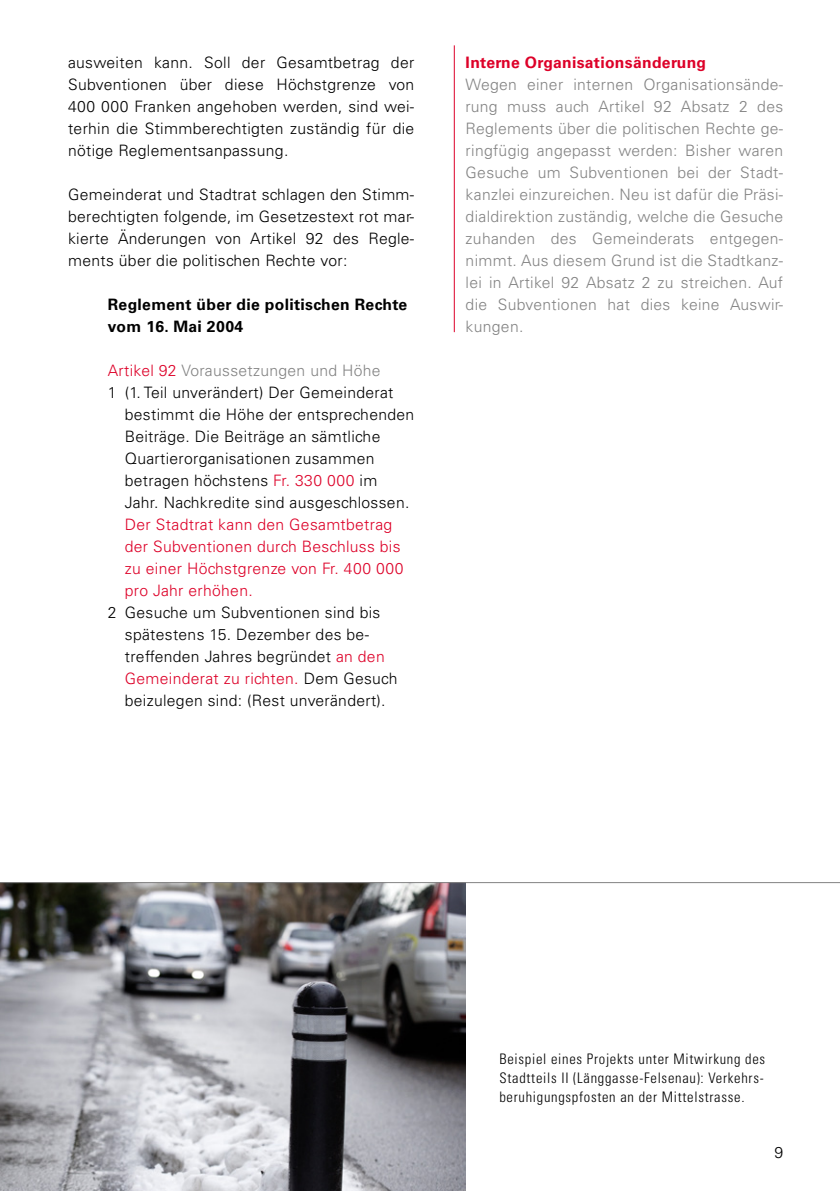
<style>
.page{position:relative;width:840px;height:1191px;background:#fff}
.page>*{position:absolute;margin:0;border:0;box-sizing:border-box;transform-origin:0 0}
.t1{font:300 15.6px/22px "Univers LT Std";letter-spacing:.02em;color:#000;text-align:justify}
.t2{font:300 15.6px/22px "Univers LT Std";letter-spacing:.02em;color:#838383;text-align:justify}
.t3{font:300 15.6px/22px "Univers LT Std";letter-spacing:.02em;color:#dd0028}
.t4{font:700 15.6px/22px "Univers LT Std";letter-spacing:.02em;color:#000}
.t5{font:700 15.6px "Univers LT Std";letter-spacing:.02em;color:#dd0028}
.t6{font:300 condensed 14.4px/19px "Univers LT Std";letter-spacing:.05em;color:#000;text-align:justify}
.s1{color:#dd0028}
</style>
<div class="page">
<hr style="left:453px;top:45px;width:1px;height:287px;background:#dd0028">
<img style="left:0;top:883px;width:465px;height:308px">
<hr style="left:0;top:882px;width:839px;height:1px;background:#838383">
<p class="t1" style="left:68px;top:52px;width:347px">ausweiten kann. Soll der Gesamtbetrag der Subventionen über diese Höchstgrenze von 400 000 Franken angehoben werden, sind wei&shy;terhin die Stimmberechtigten zuständig für die nötige Reglementsanpassung.</p>
<p class="t1" style="left:68px;top:184px;width:347px">Gemeinderat und Stadtrat schlagen den Stimm&shy;berechtigten folgende, im Gesetzestext rot mar&shy;kierte Änderungen von Artikel 92 des Regle&shy;ments über die politischen Rechte vor:</p>
<p class="t4" style="left:108px;top:294px;width:301px">Reglement über die politischen Rechte vom 16. Mai 2004</p>
<p class="t2" style="left:108px;top:360px;width:274px"><span class="s1">Artikel 92</span> Voraussetzungen und Höhe</p>
<p class="t1" style="left:108px;top:382px;width:287px">1 (1. Teil unverändert) Der Gemeinderat</p>
<p class="t1" style="left:125px;top:404px;width:291px">bestimmt die Höhe der entsprechenden</p>
<p class="t1" style="left:125px;top:426px;width:257px">Beiträge. Die Beiträge an sämtliche</p>
<p class="t1" style="left:125px;top:448px;width:251px">Quartierorganisationen zusammen</p>
<p class="t1" style="left:125px;top:470px;width:254px">betragen höchstens <span class="s1">Fr. 330 000</span> im</p>
<p class="t1" style="left:125px;top:492px;width:286px">Jahr. Nachkredite sind ausgeschlossen.</p>
<p class="t3" style="left:125px;top:513px;width:280px">Der Stadtrat kann den Gesamtbetrag der Subventionen durch Beschluss bis zu einer Höchstgrenze von Fr. 400 000 pro Jahr erhöhen.</p>
<p class="t1" style="left:125px;top:601px;width:274px;text-align:left;text-indent:-17px">2 Gesuche um Subventionen sind bis spätestens 15. Dezember des be&shy;treffenden Jahres begründet <span class="s1">an den Gemeinderat zu richten.</span> Dem Gesuch beizulegen sind: (Rest unverändert).</p>
<p class="t5" style="left:465px;top:53px;width:242px">Interne Organisationsänderung</p>
<p class="t2" style="left:465px;top:74px;width:319px">Wegen einer internen Organisationsände&shy;rung muss auch Artikel 92 Absatz 2 des Reglements über die politischen Rechte ge&shy;ringfügig angepasst werden: Bisher waren Gesuche um Subventionen bei der Stadt&shy;kanzlei einzureichen. Neu ist dafür die Präsi&shy;dialdirektion zuständig, welche die Gesuche zuhanden des Gemeinderats entgegen&shy;nimmt. Aus diesem Grund ist die Stadtkanz&shy;lei in Artikel 92 Absatz 2 zu streichen. Auf die Subventionen hat dies keine Auswir&shy;kungen.</p>
<p class="t6" style="left:499px;top:1049px;width:267px">Beispiel eines Projekts unter Mitwirkung des Stadtteils II (Länggasse-Felsenau): Verkehrs&shy;beruhigungspfosten an der Mittelstrasse.</p>
<p class="t1" style="left:774px;top:1141px;width:10px">9</p>
</div>
